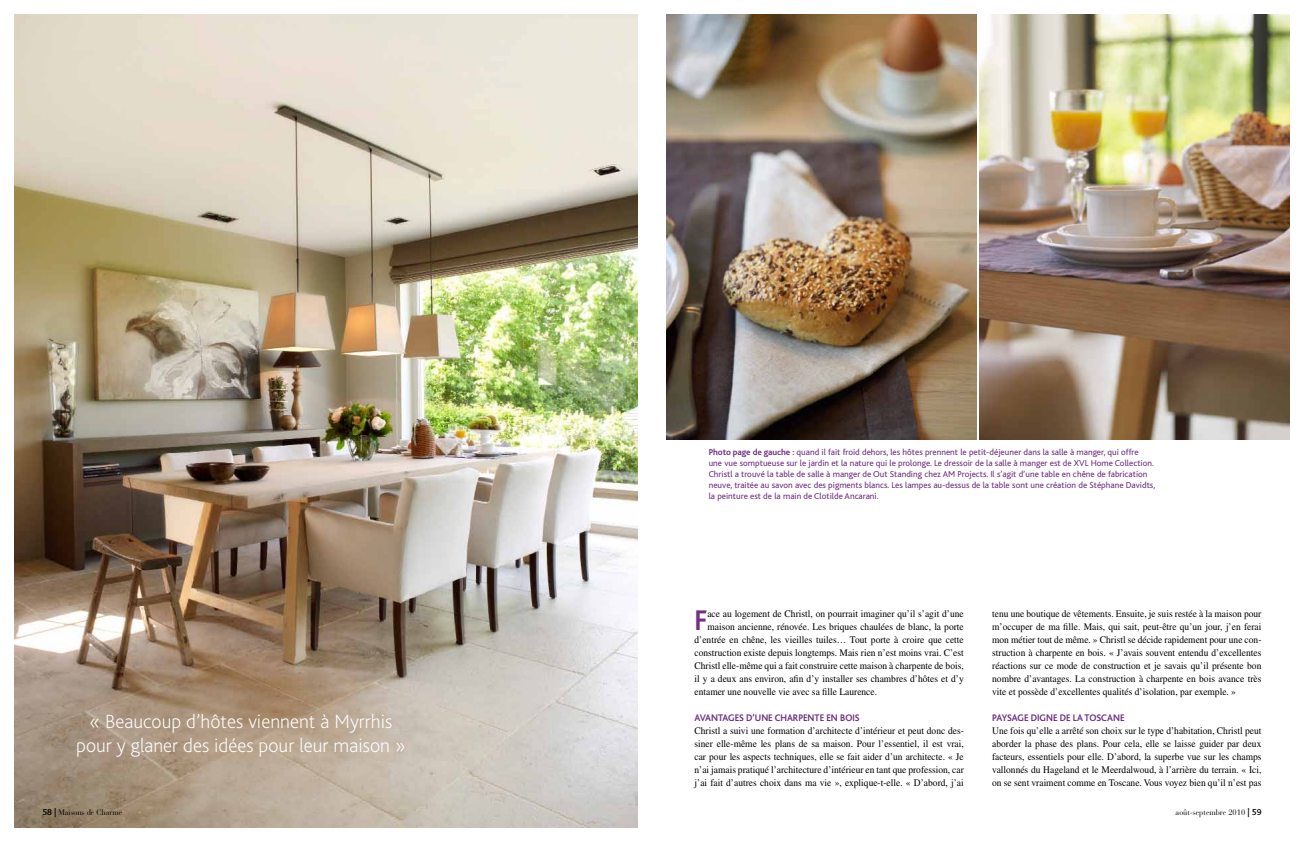
<style>
.page{position:relative;width:1304px;height:842px;background:#fff}
.page>*{position:absolute;margin:0;border:0;box-sizing:border-box;transform-origin:0 0}
.t1{font:700 29.7px "Bliss";color:#703182;scale:.95 1}
.t2{font:200 20px/24px "Bliss";color:#fff;text-align:center}
.t3{font:10px/13px "Times LT Std";color:#000;text-align:justify;scale:.95 1}
.t4{font:700 10px "Bliss";color:#703182;scale:.95 1}
.t5{font:9px/11px "Bliss";color:#703182}
.t6{font:8px "Bauer Bodoni";color:#000;scale:.95 1}
.s1{font-weight:700}
.s2{font-family:"Bliss";font-weight:500;font-size:9px}
</style>
<div class="page">
<img style="left:14px;top:14px;width:624px;height:814px">
<img style="left:666px;top:14px;width:311px;height:425px">
<img style="left:979px;top:14px;width:311px;height:425px">
<h2 class="t2" style="left:76px;top:710px;width:331px">« Beaucoup d’hôtes viennent à Myrrhis pour y glaner des idées pour leur maison »</h2>
<p class="t5" style="left:709px;top:446px;width:448px"><span class="s1">PHOTO PAGE DE GAUCHE :</span> quand il fait froid dehors, les hôtes prennent le petit-déjeuner dans la salle à manger, qui offre<br>une vue somptueuse sur le jardin et la nature qui le prolonge. Le dressoir de la salle à manger est de XVL Home Collection.<br>Christl a trouvé la table de salle à manger de Out Standing chez AM Projects. Il s’agit d’une table en chêne de fabrication neuve, traitée au savon avec des pigments blancs. Les lampes au-dessus de la table sont une création de Stéphane Davidts, la peinture est de la main de Clotilde Ancarani.</p>
<h1 class="t1" style="left:694px;top:604px;width:15px">F</h1>
<p class="t3" style="left:707px;top:607px;width:271px">ace au logement de Christl, on pourrait imaginer qu’il s’agit d’une</p>
<p class="t3" style="left:707px;top:620px;width:271px">maison ancienne, rénovée. Les briques chaulées de blanc, la porte</p>
<p class="t3" style="left:694px;top:633px;width:285px">d’entrée en chêne, les vieilles tuiles… Tout porte à croire que cette</p>
<p class="t3" style="left:694px;top:646px;width:285px">construction existe depuis longtemps. Mais rien n’est moins vrai. C’est</p>
<p class="t3" style="left:694px;top:659px;width:285px">Christl elle-même qui a fait construire cette maison à charpente de bois,</p>
<p class="t3" style="left:694px;top:672px;width:285px">il y a deux ans environ, afin d’y installer ses chambres d’hôtes et d’y</p>
<p class="t3" style="left:694px;top:685px;width:194px">entamer une nouvelle vie avec sa fille Laurence.</p>
<p class="t4" style="left:694px;top:712px;width:175px">AVANTAGES D’UNE CHARPENTE EN BOIS</p>
<p class="t3" style="left:695px;top:724px;width:285px">Christl a suivi une formation d’architecte d’intérieur et peut donc des&shy;siner elle-même les plans de sa maison. Pour l’essentiel, il est vrai, car pour les aspects techniques, elle se fait aider d’un architecte. « Je n’ai jamais pratiqué l’architecture d’intérieur en tant que profession, car j’ai fait d’autres choix dans ma vie », explique-t-elle. « D’abord, j’ai</p>
<p class="t3" style="left:992px;top:607px;width:285px">tenu une boutique de vêtements. Ensuite, je suis restée à la maison pour m’occuper de ma fille. Mais, qui sait, peut-être qu’un jour, j’en ferai mon métier tout de même. » Christl se décide rapidement pour une con&shy;struction à charpente en bois. « J’avais souvent entendu d’excellentes réactions sur ce mode de construction et je savais qu’il présente bon nombre d’avantages. La construction à charpente en bois avance très vite et possède d’excellentes qualités d’isolation, par exemple. »</p>
<p class="t4" style="left:992px;top:712px;width:141px">PAYSAGE DIGNE DE LA TOSCANE</p>
<p class="t3" style="left:992px;top:724px;width:285px">Une fois qu’elle a arrêté son choix sur le type d’habitation, Christl peut aborder la phase des plans. Pour cela, elle se laisse guider par deux facteurs, essentiels pour elle. D’abord, la superbe vue sur les champs vallonnés du Hageland et le Meerdalwoud, à l’arrière du terrain. « Ici, on se sent vraiment comme en Toscane. Vous voyez bien qu’il n’est pas</p>
<p class="t6" style="left:43px;top:808px;width:85px"><span class="s2">58 |</span> Maisons de Charme</p>
<p class="t6" style="left:1176px;top:807px;width:92px">août-septembre 2010 <span class="s2">| 59</span></p>
</div>
